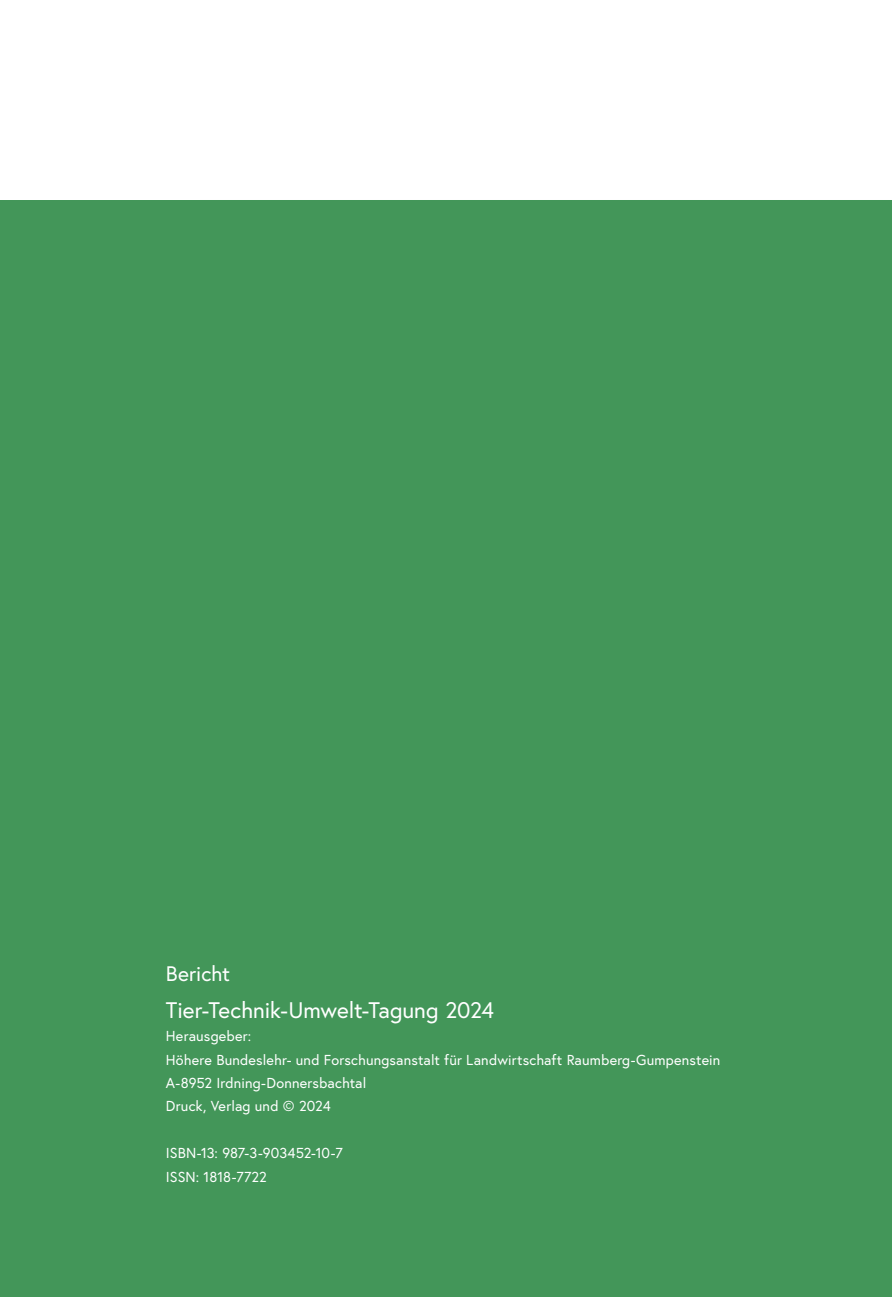
<style>
.page{position:relative;width:892px;height:1297px;background:#fff}
.page>*{position:absolute;margin:0;border:0;box-sizing:border-box;transform-origin:0 0}
.t1{font:22.5px "Europa Austria";letter-spacing:-.005em;color:#fff}
.t2{font:21px "Europa Austria";color:#fff}
.t3{font:14.4px/23.4px "Europa Austria";letter-spacing:.01em;color:#fff}
</style>
<div class="page">
<div style="left:0;top:200px;width:891px;height:1096px;background:#439659"></div>
<h2 class="t2" style="left:166px;top:960px;width:66px">Bericht</h2>
<h1 class="t1" style="left:166px;top:995px;width:330px">Tier-Technik-Umwelt-Tagung 2024</h1>
<p class="t3" style="left:166px;top:1023px;width:556px">Herausgeber:<br>Höhere Bundeslehr- und Forschungsanstalt für Landwirtschaft Raumberg-Gumpenstein A-8952 Irdning-Donnersbachtal<br>Druck, Verlag und © 2024</p>
<p class="t3" style="left:166px;top:1140px;width:178px">ISBN-13: 987-3-903452-10-7<br>ISSN: 1818-7722</p>
</div>
